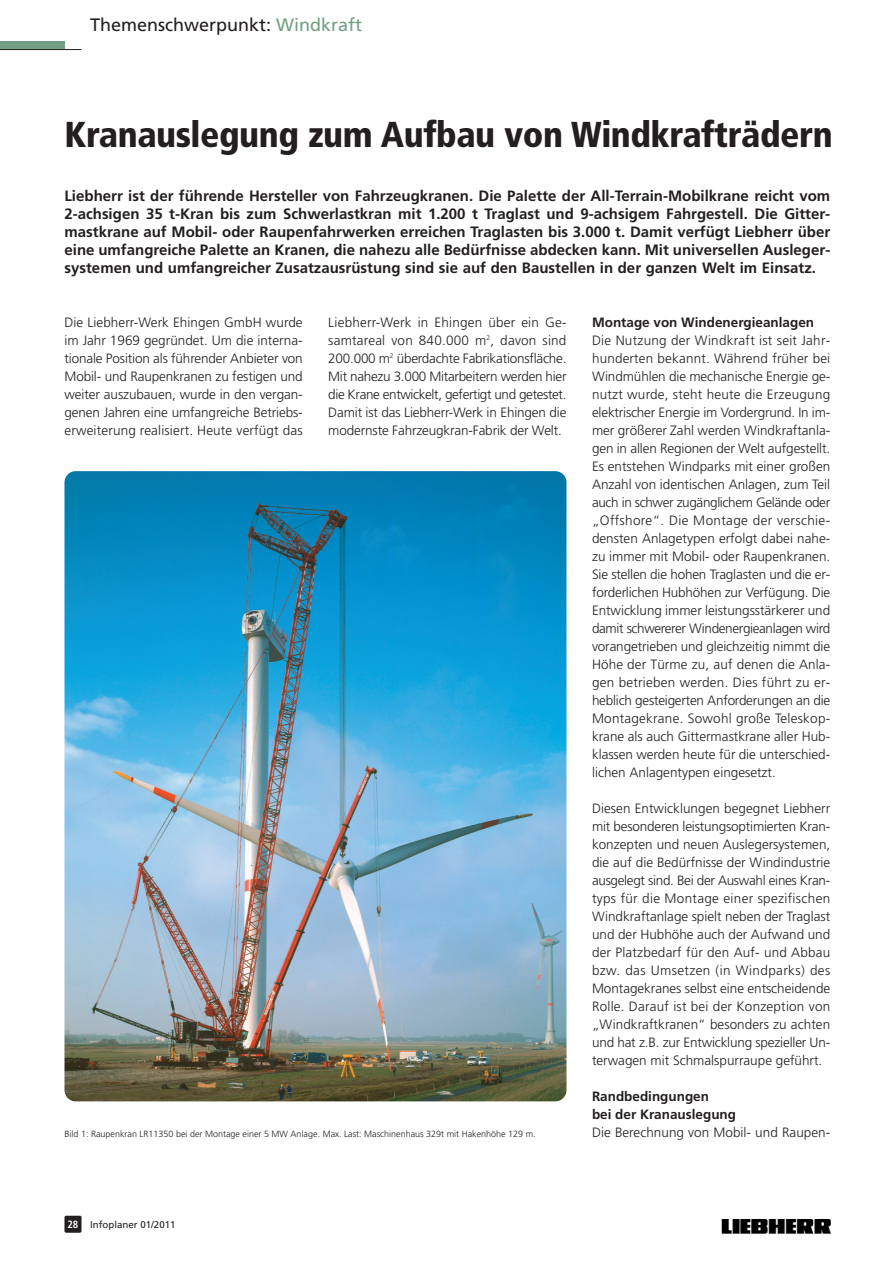
<style>
.page{position:relative;width:893px;height:1262px;background:#fff}
.page>*{position:absolute;margin:0;border:0;box-sizing:border-box;transform-origin:0 0}
.t1{font:900 condensed 36px "Frutiger";letter-spacing:-.015em;color:#231f20}
.t2{font:18px "Frutiger";color:#231f20}
.t3{font:700 15px/18px "Frutiger";color:#231f20;text-align:justify}
.t4{font:300 13.5px/18px "Frutiger";color:#231f20;text-align:justify}
.t5{font:700 13.5px/18px "Frutiger";color:#231f20}
.t6{font:9.75px "Frutiger";color:#231f20}
.t7{font:300 9px "Frutiger";color:#231f20}
.s1{color:#729f84}
.s2{font-weight:700;font-stretch:condensed;font-size:10.5px;color:#fff}
</style>
<div class="page">
<div style="left:64px;top:1215px;width:17px;height:17px;background:#231f20;border-radius:2px"></div>
<div style="left:0;top:41px;width:64px;height:9px;background:#729f84"></div>
<hr style="left:0;top:49px;width:81px;height:1px;background:#231f20">
<img style="left:721px;top:1219px;width:110px;height:15px">
<img style="left:64px;top:471px;width:502px;height:630px;border-radius:11px">
<h2 class="t2" style="left:90px;top:17px;width:273px">Themenschwerpunkt: <span class="s1">Windkraft</span></h2>
<h1 class="t1" style="left:64px;top:120px;width:769px">Kranauslegung zum Aufbau von Windkrafträdern</h1>
<p class="t3" style="left:64px;top:188px;width:767px">Liebherr ist der führende Hersteller von Fahrzeugkranen. Die Palette der All-Terrain-Mobilkrane reicht vom 2-achsigen 35 t-Kran bis zum Schwerlastkran mit 1.200 t Traglast und 9-achsigem Fahrgestell. Die Gitter&shy;mastkrane auf Mobil- oder Raupenfahrwerken erreichen Traglasten bis 3.000 t. Damit verfügt Liebherr über eine umfangreiche Palette an Kranen, die nahezu alle Bedürfnisse abdecken kann. Mit universellen Ausleger&shy;systemen und umfangreicher Zusatzausrüstung sind sie auf den Baustellen in der ganzen Welt im Einsatz.</p>
<p class="t4" style="left:64px;top:314px;width:240px">Die Liebherr-Werk Ehingen GmbH wurde im Jahr 1969 gegründet. Um die interna&shy;tionale Position als führender Anbieter von Mobil- und Raupenkranen zu festigen und weiter auszubauen, wurde in den vergan&shy;genen Jahren eine umfangreiche Betriebs&shy;erweiterung realisiert. Heute verfügt das</p>
<p class="t4" style="left:328px;top:314px;width:240px">Liebherr-Werk in Ehingen über ein Ge&shy;samtareal von 840.000 m<sup>2</sup>, davon sind 200.000 m<sup>2</sup> überdachte Fabrikationsfläche.<br>Mit nahezu 3.000 Mitarbeitern werden hier die Krane entwickelt, gefertigt und getestet.<br>Damit ist das Liebherr-Werk in Ehingen die modernste Fahrzeugkran-Fabrik der Welt.</p>
<p class="t5" style="left:592px;top:314px;width:224px">Montage von Windenergieanlagen</p>
<p class="t4" style="left:592px;top:332px;width:240px">Die Nutzung der Windkraft ist seit Jahr&shy;hunderten bekannt. Während früher bei Windmühlen die mechanische Energie ge&shy;nutzt wurde, steht heute die Erzeugung elektrischer Energie im Vordergrund. In im&shy;mer größerer Zahl werden Windkraftanla&shy;gen in allen Regionen der Welt aufgestellt.<br>Es entstehen Windparks mit einer großen Anzahl von identischen Anlagen, zum Teil auch in schwer zugänglichem Gelände oder „Offshore“. Die Montage der verschie&shy;densten Anlagetypen erfolgt dabei nahe&shy;zu immer mit Mobil- oder Raupenkranen.<br>Sie stellen die hohen Traglasten und die er&shy;forderlichen Hubhöhen zur Verfügung. Die Entwicklung immer leistungsstärkerer und damit schwererer Windenergieanlagen wird vorangetrieben und gleichzeitig nimmt die Höhe der Türme zu, auf denen die Anla&shy;gen betrieben werden. Dies führt zu er&shy;heblich gesteigerten Anforderungen an die Montagekrane. Sowohl große Teleskop&shy;krane als auch Gittermastkrane aller Hub&shy;klassen werden heute für die unterschied&shy;lichen Anlagentypen eingesetzt.</p>
<p class="t4" style="left:592px;top:800px;width:240px">Diesen Entwicklungen begegnet Liebherr mit besonderen leistungsoptimierten Kran&shy;konzepten und neuen Auslegersystemen, die auf die Bedürfnisse der Windindustrie ausgelegt sind. Bei der Auswahl eines Kran&shy;typs für die Montage einer spezifischen Windkraftanlage spielt neben der Traglast und der Hubhöhe auch der Aufwand und der Platzbedarf für den Auf- und Abbau bzw. das Umsetzen (in Windparks) des Montagekranes selbst eine entscheidende Rolle. Darauf ist bei der Konzeption von „Windkraftkranen“ besonders zu achten und hat z.B. zur Entwicklung spezieller Un&shy;terwagen mit Schmalspurraupe geführt.</p>
<p class="t5" style="left:592px;top:1088px;width:146px">Randbedingungen<br>bei der Kranauslegung</p>
<p class="t4" style="left:592px;top:1124px;width:240px">Die Berechnung von Mobil- und Raupen-</p>
<p class="t7" style="left:64px;top:1130px;width:473px">Bild 1: Raupenkran LR11350 bei der Montage einer 5 MW Anlage. Max. Last: Maschinenhaus 329t mit Hakenhöhe 129 m.</p>
<p class="t6" style="left:67px;top:1220px;width:110px"><span class="s2">28</span> Infoplaner 01/2011</p>
</div>
